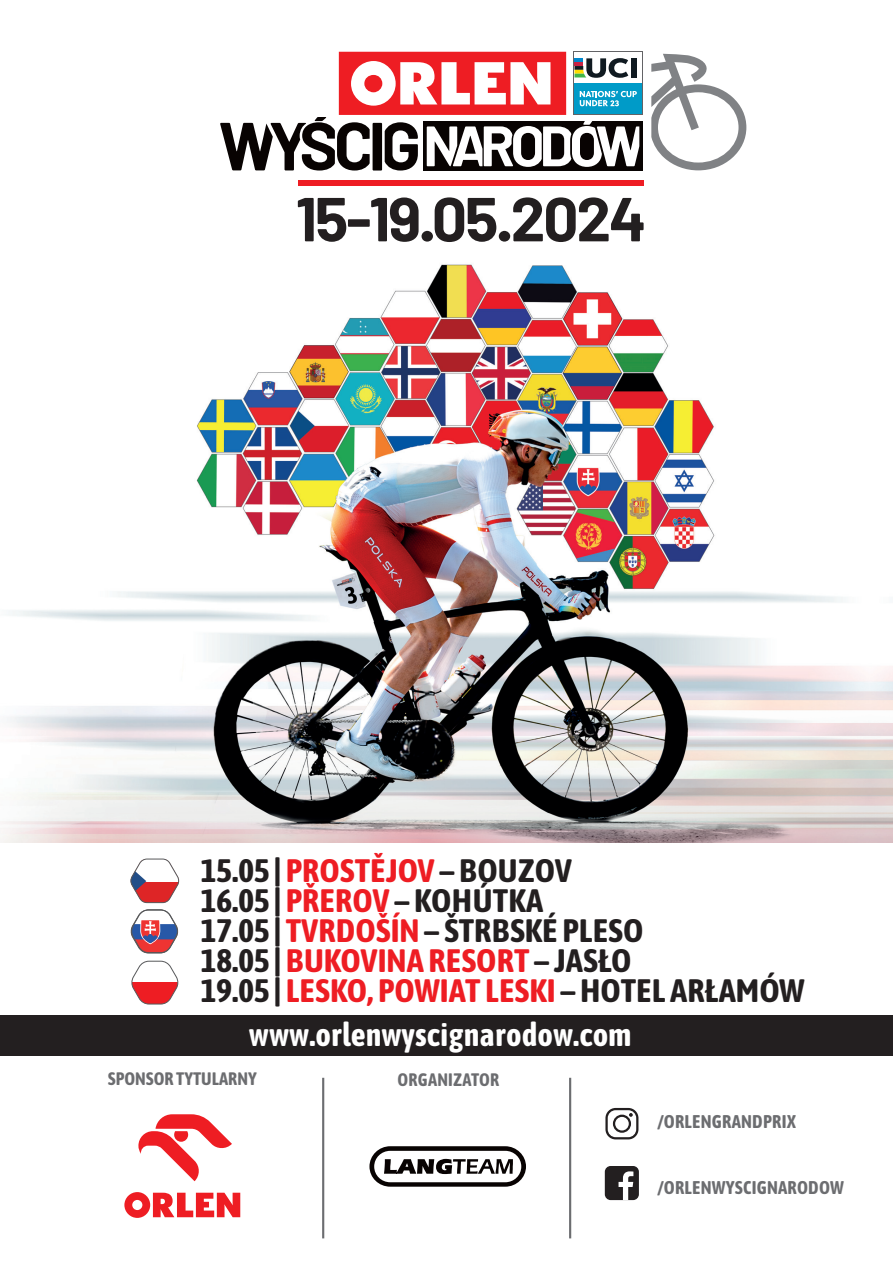
<style>
.page{position:relative;width:893px;height:1263px;background:#fff}
.page>*{position:absolute;margin:0;border:0;box-sizing:border-box;transform-origin:0 0}
.t1{font:700 32.7px "Asap Condensed";color:#fff}
.t2{font:700 32.4px/30px "Asap Condensed";color:#231f20;scale:1.05 1}
.t3{font:700 18.3px "Asap Condensed";letter-spacing:.01em;color:#6c6d70}
.t4{font:700 18px "Asap Condensed";color:#6c6d70}
.s1{color:#ee1d23}
</style>
<div class="page">
<img style="left:0;top:127px;width:893px;height:715px">
<div style="left:0;top:1015px;width:893px;height:40px;background:#231f20"></div>
<svg style="left:124px;top:1114px;width:116px;height:104px"></svg>
<svg style="left:369px;top:1146px;width:157px;height:41px"></svg>
<hr style="left:322px;top:1078px;width:2px;height:160px;background:#6c6d70">
<hr style="left:569px;top:1078px;width:2px;height:160px;background:#6c6d70">
<div style="left:605px;top:1166px;width:34px;height:34px;background:#231f20;border-radius:6px"></div>
<svg style="left:618px;top:1171px;width:15px;height:29px"></svg>
<svg style="left:605px;top:1108px;width:33px;height:31px"></svg>
<svg style="left:130px;top:858px;width:50px;height:45px"></svg>
<svg style="left:131px;top:960px;width:48px;height:45px"></svg>
<svg style="left:130px;top:909px;width:49px;height:45px"></svg>
<div style="left:574px;top:83px;width:68px;height:31px;background:#009bc8"></div>
<svg style="left:220px;top:52px;width:419px;height:119px"></svg>
<svg style="left:651px;top:54px;width:95px;height:116px"></svg>
<div style="left:298px;top:180px;width:345px;height:6px;background:#ee1d23"></div>
<svg style="left:298px;top:198px;width:48px;height:44px"></svg>
<div style="left:348px;top:219px;width:22px;height:8px;background:#231f20"></div>
<svg style="left:371px;top:198px;width:47px;height:44px"></svg>
<div style="left:421px;top:231px;width:12px;height:11px;background:#231f20;border-radius:50%"></div>
<svg style="left:435px;top:197px;width:61px;height:45px"></svg>
<div style="left:499px;top:231px;width:11px;height:11px;background:#231f20;border-radius:50%"></div>
<svg style="left:513px;top:197px;width:130px;height:45px"></svg>
<p class="t2" style="left:201px;top:855px;width:576px">15.05 | <span class="s1">PROSTĚJOV</span> – BOUZOV<br>16.05 | <span class="s1">PŘEROV</span> – KOHÚTKA<br>17.05 | <span class="s1">TVRDOŠÍN</span> – ŠTRBSKÉ PLESO<br>18.05 | <span class="s1">BUKOVINA RESORT</span> – JASŁO<br>19.05 | <span class="s1">LESKO, POWIAT LESKI</span> – HOTEL ARŁAMÓW</p>
<p class="t1" style="left:249px;top:1015px;width:384px">www.orlenwyscignarodow.com</p>
<p class="t4" style="left:108px;top:1069px;width:150px">SPONSOR TYTULARNY</p>
<p class="t4" style="left:397px;top:1070px;width:103px">ORGANIZATOR</p>
<p class="t3" style="left:658px;top:1111px;width:140px">/ORLENGRANDPRIX</p>
<p class="t3" style="left:658px;top:1177px;width:187px">/ORLENWYSCIGNARODOW</p>
</div>
